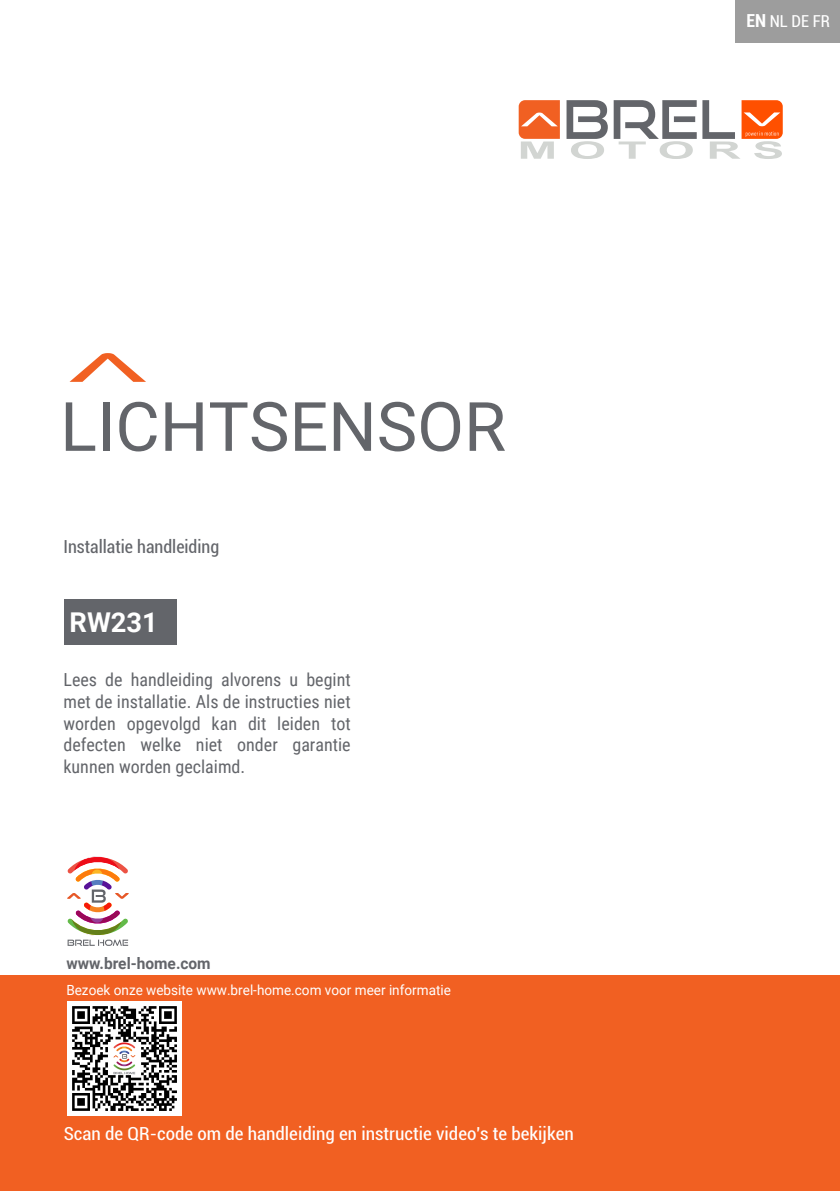
<style>
.page{position:relative;width:840px;height:1191px;background:#fff}
.page>*{position:absolute;margin:0;border:0;box-sizing:border-box;transform-origin:0 0}
.t1{font:68px "Roboto";color:#63656a}
.t2{font:700 27.2px "Roboto";color:#fff}
.t3{font:700 24px "Arial Narrow";letter-spacing:.2em;color:#d2d5d2;scale:2.42 1}
.t4{font:18px/21.6px "Roboto Condensed";color:#63656a;text-align:justify}
.t5{font:condensed 18px "Roboto";color:#fff;scale:1.06 1}
.t6{font:condensed 18px "Roboto";color:#63656a}
.t7{font:condensed 16.4px "Roboto";color:#fff}
.t8{font:700 16px "Roboto";color:#63656a}
.t9{font:14px "Roboto";color:#fff}
.s1{font-weight:700;font-size:18px}
</style>
<div class="page">
<div style="left:1px;top:975px;width:838px;height:216px;background:#f16022"></div>
<svg style="left:566px;top:100px;width:41px;height:39px"></svg>
<svg style="left:613px;top:100px;width:83px;height:39px"></svg>
<svg style="left:702px;top:100px;width:32px;height:39px"></svg>
<svg style="left:518px;top:100px;width:41px;height:39px"></svg>
<svg style="left:741px;top:100px;width:41px;height:39px"></svg>
<svg style="left:69px;top:353px;width:77px;height:29px"></svg>
<div style="left:65px;top:599px;width:112px;height:46px;background:#63656a"></div>
<div style="left:734px;top:0;width:105px;height:42px;background:#9d9d9d"></div>
<svg style="left:67px;top:856px;width:62px;height:90px"></svg>
<img style="left:68px;top:1001px;width:113px;height:114px">
<p class="t7" style="left:746px;top:10px;width:85px"><span class="s1">EN</span> NL DE FR</p>
<h3 class="t3" style="left:517px;top:132px;width:112px">MOTORS</h3>
<h1 class="t1" style="left:60px;top:379px;width:447px">LICHTSENSOR</h1>
<p class="t6" style="left:63px;top:534px;width:157px">Installatie handleiding</p>
<h2 class="t2" style="left:70px;top:603px;width:90px">RW231</h2>
<p class="t4" style="left:63px;top:668px;width:288px">Lees de handleiding alvorens u begint met de installatie. Als de instructies niet worden opgevolgd kan dit leiden tot defecten welke niet onder garantie kunnen worden geclaimd.</p>
<p class="t8" style="left:66px;top:952px;width:146px">www.brel-home.com</p>
<p class="t9" style="left:66px;top:980px;width:386px">Bezoek onze website www.brel-home.com voor meer informatie</p>
<p class="t5" style="left:64px;top:1121px;width:482px">Scan de QR-code om de handleiding en instructie video's te bekijken</p>
</div>
